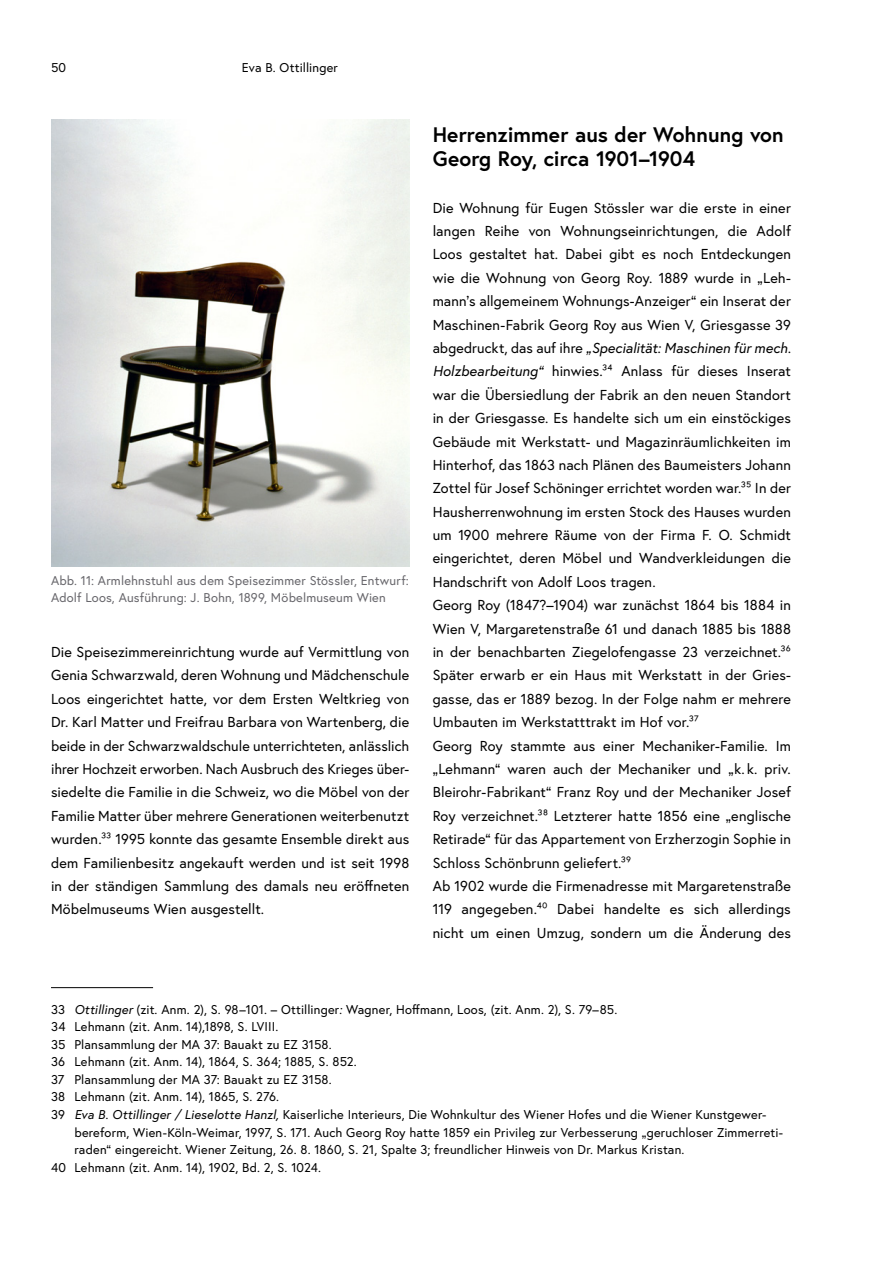
<style>
.page{position:relative;width:893px;height:1263px;background:#fff}
.page>*{position:absolute;margin:0;border:0;box-sizing:border-box;transform-origin:0 0}
.t1{font:700 21px/23.4px "Europa Austria";color:#000}
.t2{font:14.4px/23.4px "Europa Austria";letter-spacing:.01em;color:#000;text-align:justify}
.t3{font:12.75px "Europa Austria";letter-spacing:.015em;color:#000}
.t4{font:12.75px/17.5px "Europa Austria";letter-spacing:.015em;color:#68676c}
.s1{font-style:italic}
</style>
<div class="page">
<hr style="left:51px;top:987px;width:102px;height:1px;background:#000">
<img style="left:51px;top:119px;width:358px;height:447px">
<p class="t3" style="left:51px;top:59px;width:17px">50</p>
<p class="t3" style="left:242px;top:59px;width:98px">Eva B. Ottillinger</p>
<p class="t4" style="left:51px;top:571px;width:359px">Abb. 11: Armlehnstuhl aus dem Speisezimmer Stössler, Entwurf:<br>Adolf Loos, Ausführung: J. Bohn, 1899, Möbelmuseum Wien</p>
<p class="t2" style="left:51px;top:640px;width:360px">Die Speisezimmereinrichtung wurde auf Vermittlung von Genia Schwarzwald, deren Wohnung und Mädchenschule Loos eingerichtet hatte, vor dem Ersten Weltkrieg von Dr. Karl Matter und Freifrau Barbara von Wartenberg, die beide in der Schwarzwaldschule unterrichteten, anlässlich ihrer Hochzeit erworben. Nach Ausbruch des Krieges über&shy;siedelte die Familie in die Schweiz, wo die Möbel von der Familie Matter über mehrere Generationen weiterbenutzt wurden.33 1995 konnte das gesamte Ensemble direkt aus dem Familienbesitz angekauft werden und ist seit 1998 in der ständigen Sammlung des damals neu eröffneten Möbelmuseums Wien ausgestellt.</p>
<h1 class="t1" style="left:433px;top:123px;width:353px">Herrenzimmer aus der Wohnung von<br>Georg Roy, circa 1901–1904</h1>
<p class="t2" style="left:433px;top:196px;width:360px;text-align:left">Die Wohnung für Eugen Stössler war die erste in einer langen Reihe von Wohnungseinrichtungen, die Adolf Loos gestaltet hat. Dabei gibt es noch Entdeckungen wie die Wohnung von Georg Roy. 1889 wurde in „Leh&shy;mann’s allgemeinem Wohnungs-Anzeiger“ ein Inserat der Maschinen-Fabrik Georg Roy aus Wien V, Griesgasse 39 abgedruckt, das auf ihre <span class="s1">„Specialität: Maschinen für mech.<br>Holzbearbeitung“</span> hinwies.34 Anlass für dieses Inserat war die Übersiedlung der Fabrik an den neuen Standort in der Griesgasse. Es handelte sich um ein einstöckiges Gebäude mit Werkstatt- und Magazinräumlichkeiten im Hinterhof, das 1863 nach Plänen des Baumeisters Johann Zottel für Josef Schöninger errichtet worden war.35 In der Hausherrenwohnung im ersten Stock des Hauses wurden um 1900 mehrere Räume von der Firma F. O. Schmidt eingerichtet, deren Möbel und Wandverkleidungen die Handschrift von Adolf Loos tragen.<br>Georg Roy (1847?–1904) war zunächst 1864 bis 1884 in Wien V, Margaretenstraße 61 und danach 1885 bis 1888 in der benachbarten Ziegelofengasse 23 verzeichnet.36<br>Später erwarb er ein Haus mit Werkstatt in der Gries&shy;gasse, das er 1889 bezog. In der Folge nahm er mehrere Umbauten im Werkstatttrakt im Hof vor.37<br>Georg Roy stammte aus einer Mechaniker-Familie. Im „Lehmann“ waren auch der Mechaniker und „k. k. priv.<br>Bleirohr-Fabrikant“ Franz Roy und der Mechaniker Josef Roy verzeichnet.38 Letzterer hatte 1856 eine „englische Retirade“ für das Appartement von Erzherzogin Sophie in Schloss Schönbrunn geliefert.39<br>Ab 1902 wurde die Firmenadresse mit Margaretenstraße 119 angegeben.40 Dabei handelte es sich allerdings nicht um einen Umzug, sondern um die Änderung des</p>
<p class="t3" style="left:51px;top:1001px;width:568px">33 <span class="s1">Ottillinger</span> (zit. Anm. 2), S. 98–101. – Ottillinger<span class="s1">:</span> Wagner, Hoffmann, Loos, (zit. Anm. 2), S. 79–85.</p>
<p class="t3" style="left:51px;top:1018px;width:229px">34 Lehmann (zit. Anm. 14),1898, S. LVIII.</p>
<p class="t3" style="left:51px;top:1036px;width:282px">35 Plansammlung der MA 37: Bauakt zu EZ 3158.</p>
<p class="t3" style="left:51px;top:1054px;width:307px">36 Lehmann (zit. Anm. 14), 1864, S. 364; 1885, S. 852.</p>
<p class="t3" style="left:51px;top:1071px;width:282px">37 Plansammlung der MA 37: Bauakt zu EZ 3158.</p>
<p class="t3" style="left:51px;top:1089px;width:230px">38 Lehmann (zit. Anm. 14), 1865, S. 276.</p>
<p class="t3" style="left:51px;top:1106px;width:717px">39 <span class="s1">Eva B. Ottillinger / Lieselotte Hanzl,</span> Kaiserliche Interieurs, Die Wohnkultur des Wiener Hofes und die Wiener Kunstgewer-</p>
<p class="t3" style="left:74px;top:1124px;width:710px">bereform, Wien-Köln-Weimar, 1997, S. 171. Auch Georg Roy hatte 1859 ein Privileg zur Verbesserung „geruchloser Zimmerreti-</p>
<p class="t3" style="left:74px;top:1141px;width:612px">raden“ eingereicht. Wiener Zeitung, 26. 8. 1860, S. 21, Spalte 3; freundlicher Hinweis von Dr. Markus Kristan.</p>
<p class="t3" style="left:51px;top:1159px;width:272px">40 Lehmann (zit. Anm. 14), 1902, Bd. 2, S. 1024.</p>
</div>
